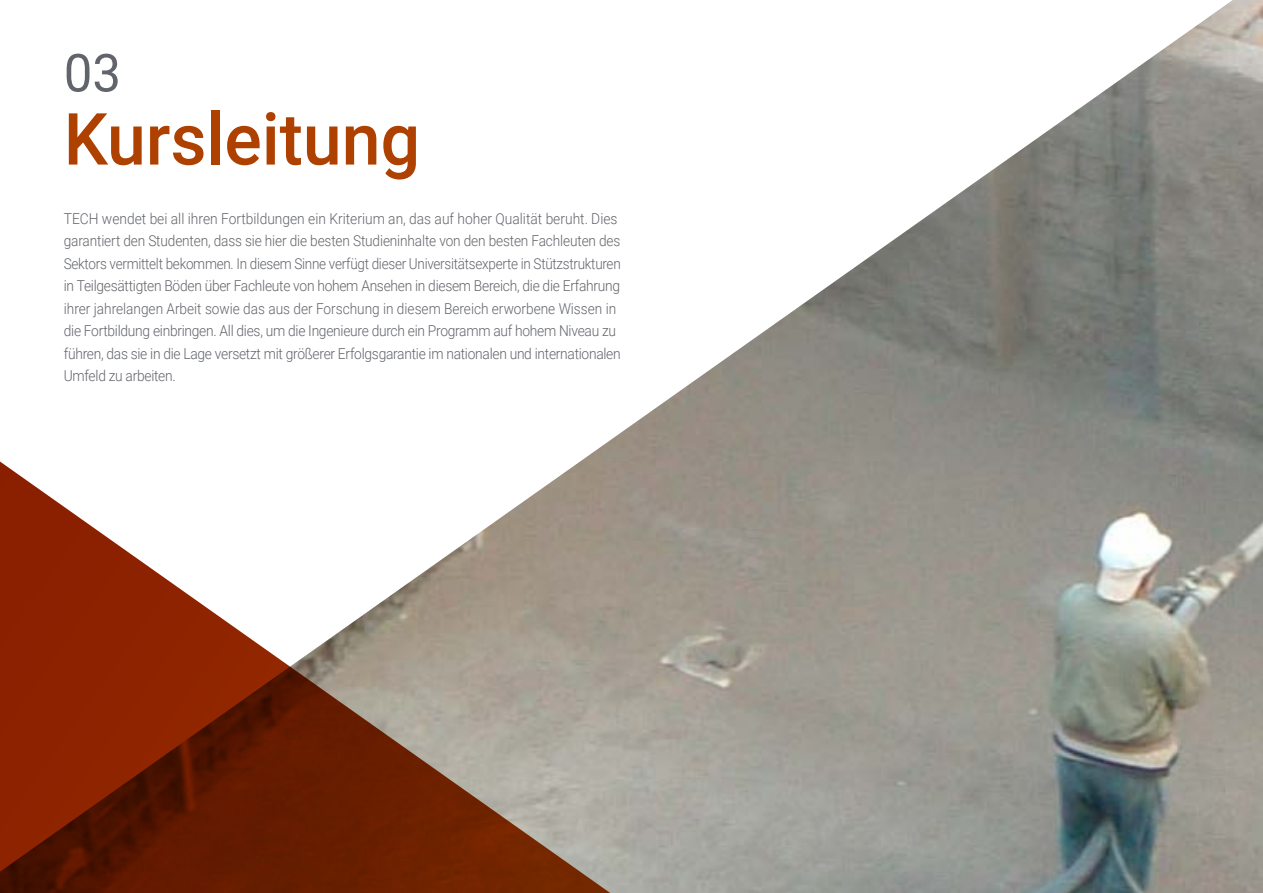
<style>
.page{position:relative;width:1263px;height:893px;background:#fff}
.page>*{position:absolute;margin:0;border:0;box-sizing:border-box;transform-origin:0 0}
.t1{font:500 72px "Roboto";color:#ae4000}
.t2{font:52.5px "Roboto";color:#61646a}
.t3{font:300 15px/22.5px "Roboto";letter-spacing:-.02em;color:#61646a;scale:.92 1}
</style>
<div class="page">
<img style="left:602px;top:0;width:661px;height:893px">
<svg style="left:0;top:446px;width:640px;height:447px"></svg>
<h2 class="t2" style="left:64px;top:36px;width:59px">03</h2>
<h1 class="t1" style="left:64px;top:89px;width:358px">Kursleitung</h1>
<p class="t3" style="left:64px;top:207px;width:607px">TECH wendet bei all ihren Fortbildungen ein Kriterium an, das auf hoher Qualität beruht. Dies garantiert den Studenten, dass sie hier die besten Studieninhalte von den besten Fachleuten des Sektors vermittelt bekommen. In diesem Sinne verfügt dieser Universitätsexperte in Stützstrukturen in Teilgesättigten Böden über Fachleute von hohem Ansehen in diesem Bereich, die die Erfahrung ihrer jahrelangen Arbeit sowie das aus der Forschung in diesem Bereich erworbene Wissen in die Fortbildung einbringen. All dies, um die Ingenieure durch ein Programm auf hohem Niveau zu führen, das sie in die Lage versetzt mit größerer Erfolgsgarantie im nationalen und internationalen Umfeld zu arbeiten.</p>
</div>
